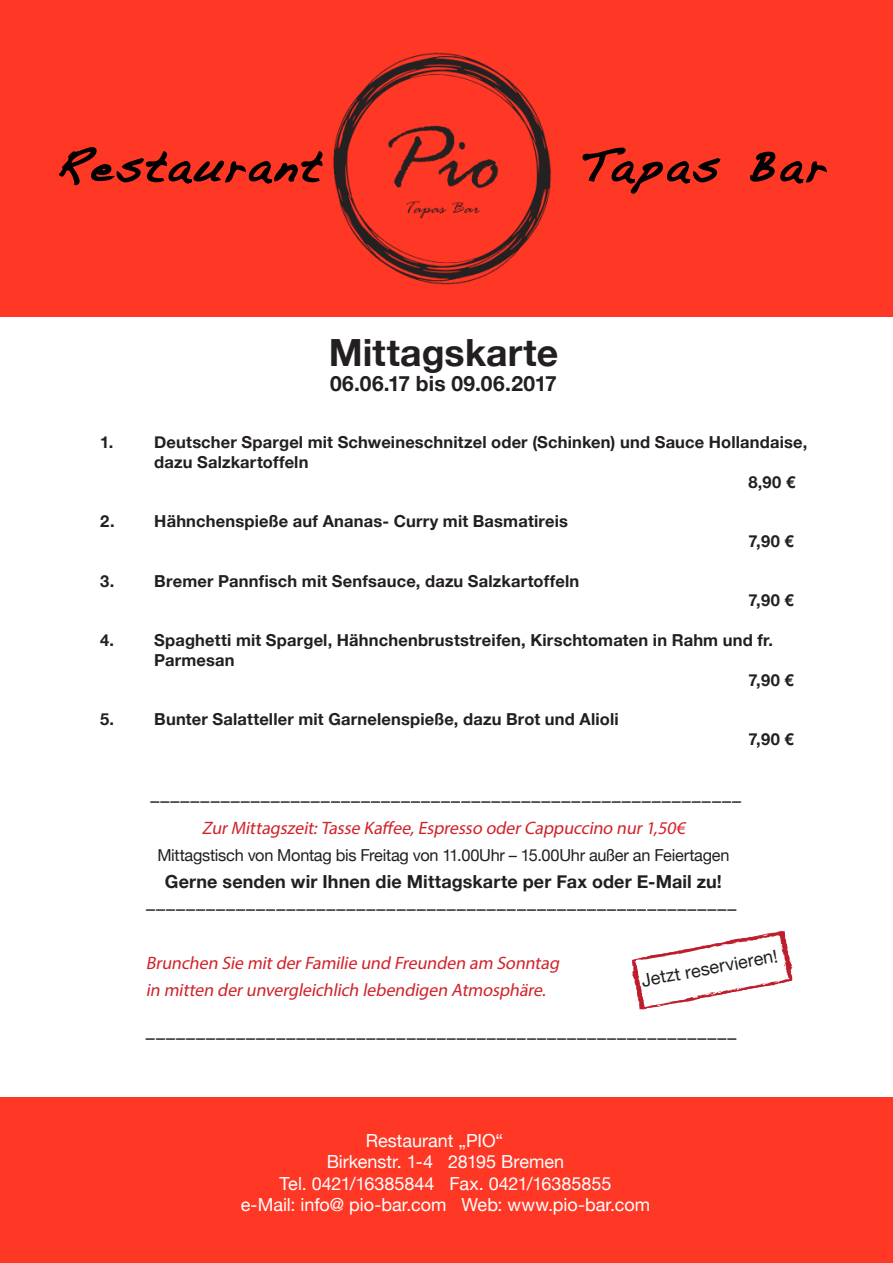
<style>
.page{position:relative;width:893px;height:1263px;background:#fff}
.page>*{position:absolute;margin:0;border:0;box-sizing:border-box;transform-origin:0 0}
.t1{font:42.15px "Handwriting Dakota";letter-spacing:.105em;color:#000}
.t2{font:700 37.5px "Helvetica Neue";color:#231f20}
.t3{font:700 21px "Helvetica Neue";letter-spacing:.015em;color:#231f20}
.t4{font:18px "Helvetica Neue";color:#231f20}
.t5{font:italic 18px/27px "Myriad Pro";color:#d1232a}
.t6{font:18px "Helvetica Neue";color:#fff}
.t7{font:700 18px "Helvetica Neue";letter-spacing:.005em;color:#231f20}
.t8{font:700 16.5px "Helvetica Neue";letter-spacing:.01em;color:#231f20}
.t9{font:16.5px "Helvetica Neue";letter-spacing:-.015em;color:#231f20}
</style>
<div class="page">
<div style="left:0;top:1098px;width:893px;height:165px;background:#ff3826"></div>
<svg style="left:632px;top:931px;width:160px;height:78px"></svg>
<div style="left:0;top:0;width:893px;height:317px;background:#ff3826"></div>
<img style="left:333px;top:52px;width:219px;height:233px">
<svg style="left:59px;top:147px;width:264px;height:39px"></svg>
<svg style="left:582px;top:147px;width:139px;height:47px"></svg>
<svg style="left:750px;top:151px;width:77px;height:33px"></svg>
<h1 class="t1" style="left:57px;top:141px;width:265px">Restaurant</h1>
<h2 class="t2" style="left:329px;top:323px;width:231px">Mittagskarte</h2>
<p class="t3" style="left:330px;top:367px;width:228px">06.06.17 bis 09.06.2017</p>
<p class="t8" style="left:100px;top:429px;width:15px">1.</p>
<p class="t8" style="left:154px;top:429px;width:654px">Deutscher Spargel mit Schweineschnitzel oder (Schinken) und Sauce Hollandaise,</p>
<p class="t8" style="left:154px;top:449px;width:156px">dazu Salzkartoffeln</p>
<p class="t8" style="left:748px;top:469px;width:48px">8,90 €</p>
<p class="t8" style="left:100px;top:508px;width:16px">2.</p>
<p class="t8" style="left:154px;top:508px;width:415px">Hähnchenspieße auf Ananas- Curry mit Basmatireis</p>
<p class="t8" style="left:748px;top:528px;width:47px">7,90 €</p>
<p class="t8" style="left:100px;top:568px;width:16px">3.</p>
<p class="t8" style="left:154px;top:568px;width:426px">Bremer Pannfisch mit Senfsauce, dazu Salzkartoffeln</p>
<p class="t8" style="left:748px;top:588px;width:47px">7,90 €</p>
<p class="t8" style="left:100px;top:627px;width:15px">4.</p>
<p class="t8" style="left:154px;top:627px;width:620px">Spaghetti mit Spargel, Hähnchenbruststreifen, Kirschtomaten in Rahm und fr.</p>
<p class="t8" style="left:154px;top:647px;width:82px">Parmesan</p>
<p class="t8" style="left:748px;top:667px;width:47px">7,90 €</p>
<p class="t8" style="left:100px;top:706px;width:15px">5.</p>
<p class="t8" style="left:154px;top:706px;width:466px">Bunter Salatteller mit Garnelenspieße, dazu Brot und Alioli</p>
<p class="t8" style="left:748px;top:726px;width:47px">7,90 €</p>
<p class="t4" style="left:151px;top:787px;width:592px">–––––––––––––––––––––––––––––––––––––––––––––––––––––––––––</p>
<p class="t5" style="left:202px;top:814px;width:489px">ZurMittagszeit:Tasse Kaffee,Espresso oderCappuccino nur1,50€</p>
<p class="t9" style="left:157px;top:843px;width:574px">Mittagstisch von Montag bis Freitag von 11.00Uhr – 15.00Uhr außer an Feiertagen</p>
<p class="t7" style="left:165px;top:867px;width:558px">Gerne senden wir Ihnen die Mittagskarte per Fax oder E-Mail zu!</p>
<p class="t4" style="left:146px;top:895px;width:592px">–––––––––––––––––––––––––––––––––––––––––––––––––––––––––––</p>
<p class="t4" style="left:639px;top:967px;width:140px;rotate:-10deg">Jetzt reservieren!</p>
<p class="t5" style="left:146px;top:949px;width:418px">Brunchen Sie mitderFamilie und Freunden am Sonntag in mitten derunvergleichlich lebendigen Atmosphäre.</p>
<p class="t4" style="left:146px;top:1025px;width:592px">–––––––––––––––––––––––––––––––––––––––––––––––––––––––––––</p>
<p class="t6" style="left:366px;top:1127px;width:139px">Restaurant „PIO“</p>
<p class="t6" style="left:327px;top:1149px;width:239px">Birkenstr. 1-4 28195 Bremen</p>
<p class="t6" style="left:279px;top:1170px;width:333px">Tel. 0421/16385844 Fax. 0421/16385855</p>
<p class="t6" style="left:241px;top:1192px;width:411px">e-Mail: info@ pio-bar.com Web: www.pio-bar.com</p>
</div>
